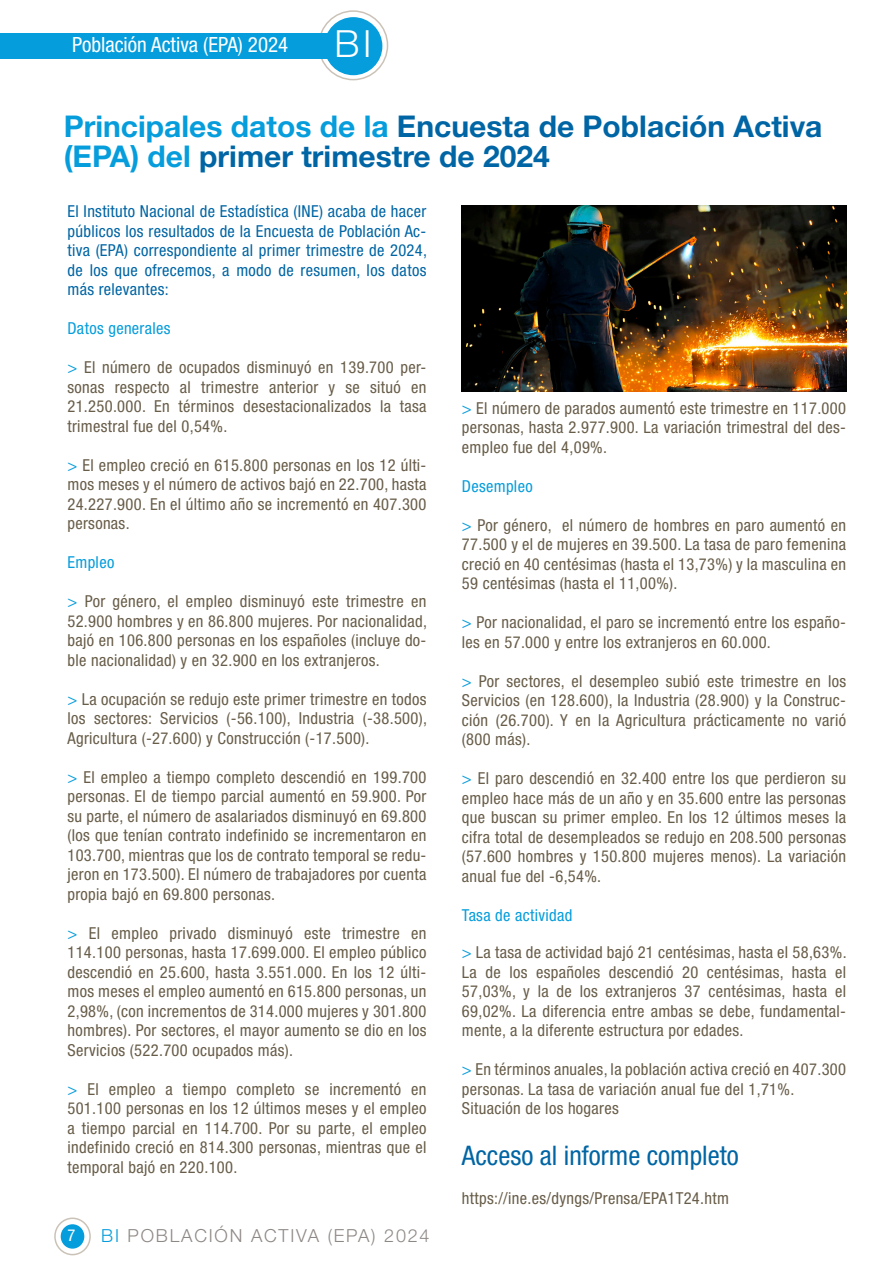
<style>
.page{position:relative;width:893px;height:1263px;background:#fff}
.page>*{position:absolute;margin:0;border:0;box-sizing:border-box;transform-origin:0 0}
.t1{font:300 37.5px "Helvetica Neue LT Std";color:#fff}
.t2{font:700 30px/30px "Helvetica Neue LT Std";color:#0065a4}
.t3{font:condensed 27px "Helvetica Neue LT Std";color:#0065a4}
.t4{font:condensed 21px "Helvetica Neue LT Std";color:#fff}
.t5{font:300 18px "Helvetica Neue LT Std";letter-spacing:.1em;color:#8e8885}
.t6{font:condensed 16.5px/19.5px "Helvetica Neue LT Std";letter-spacing:.02em;color:#685d49;text-align:justify}
.t7{font:condensed 16.5px/19.5px "Helvetica Neue LT Std";letter-spacing:.02em;color:#0065a4;text-align:justify}
.t8{font:condensed 16.5px "Helvetica Neue LT Std";letter-spacing:.02em;color:#069ddc}
.t9{font:condensed 16.5px "Helvetica Neue LT Std";color:#fff}
.s1{color:#069ddc}
</style>
<div class="page">
<svg style="left:55px;top:1218px;width:35px;height:36px"></svg>
<div style="left:54px;top:1217px;width:37px;height:38px;border:2px solid #cbc2b7;border-radius:50%"></div>
<div style="left:61px;top:1225px;width:23px;height:23px;background:#069ddc;border-radius:50%"></div>
<div style="left:61px;top:1224px;width:23px;height:24px;border:2px solid #069ddc;border-radius:50%"></div>
<svg style="left:319px;top:11px;width:68px;height:69px"></svg>
<div style="left:318px;top:10px;width:70px;height:70px;border:2px solid #cbc2b7;border-radius:50%"></div>
<div style="left:325px;top:18px;width:57px;height:56px;background:#069ddc;border-radius:50%"></div>
<div style="left:324px;top:17px;width:58px;height:58px;border:2px solid #069ddc;border-radius:50%"></div>
<div style="left:0;top:33px;width:331px;height:26px;background:#069ddc"></div>
<img style="left:462px;top:205px;width:384px;height:187px">
<p class="t4" style="left:72px;top:33px;width:218px">Población Activa (EPA) 2024</p>
<p class="t1" style="left:334px;top:21px;width:39px">BI</p>
<p class="t2" style="left:64px;top:111px;width:760px"><span class="s1">Principales datos de la</span> Encuesta de Población Activa <span class="s1">(EPA) del</span> primer trimestre de 2024</p>
<p class="t7" style="left:67px;top:201px;width:361px">El Instituto Nacional de Estadística (INE) acaba de hacer públicos los resultados de la Encuesta de Población Ac&shy;tiva (EPA) correspondiente al primer trimestre de 2024, de los que ofrecemos, a modo de resumen, los datos más relevantes:</p>
<p class="t8" style="left:67px;top:319px;width:105px">Datos generales</p>
<p class="t6" style="left:67px;top:357px;width:360px"><span class="s1">&gt;</span> El número de ocupados disminuyó en 139.700 per&shy;sonas respecto al trimestre anterior y se situó en 21.250.000. En términos desestacionalizados la tasa trimestral fue del 0,54%.</p>
<p class="t6" style="left:67px;top:455px;width:360px"><span class="s1">&gt;</span> El empleo creció en 615.800 personas en los 12 últi&shy;mos meses y el número de activos bajó en 22.700, hasta 24.227.900. En el último año se incrementó en 407.300 personas.</p>
<p class="t8" style="left:67px;top:553px;width:48px">Empleo</p>
<p class="t6" style="left:67px;top:591px;width:361px"><span class="s1">&gt;</span> Por género, el empleo disminuyó este trimestre en 52.900 hombres y en 86.800 mujeres. Por nacionalidad, bajó en 106.800 personas en los españoles (incluye do&shy;ble nacionalidad) y en 32.900 en los extranjeros.</p>
<p class="t6" style="left:67px;top:689px;width:361px"><span class="s1">&gt;</span> La ocupación se redujo este primer trimestre en todos los sectores: Servicios (-56.100), Industria (-38.500), Agricultura (-27.600) y Construcción (-17.500).</p>
<p class="t6" style="left:67px;top:767px;width:360px"><span class="s1">&gt;</span> El empleo a tiempo completo descendió en 199.700 personas. El de tiempo parcial aumentó en 59.900. Por su parte, el número de asalariados disminuyó en 69.800 (los que tenían contrato indefinido se incrementaron en 103.700, mientras que los de contrato temporal se redu&shy;jeron en 173.500). El número de trabajadores por cuenta propia bajó en 69.800 personas.</p>
<p class="t6" style="left:67px;top:923px;width:360px"><span class="s1">&gt;</span> El empleo privado disminuyó este trimestre en 114.100 personas, hasta 17.699.000. El empleo público descendió en 25.600, hasta 3.551.000. En los 12 últi&shy;mos meses el empleo aumentó en 615.800 personas, un 2,98%, (con incrementos de 314.000 mujeres y 301.800 hombres). Por sectores, el mayor aumento se dio en los Servicios (522.700 ocupados más).</p>
<p class="t6" style="left:67px;top:1079px;width:360px"><span class="s1">&gt;</span> El empleo a tiempo completo se incrementó en 501.100 personas en los 12 últimos meses y el empleo a tiempo parcial en 114.700. Por su parte, el empleo indefinido creció en 814.300 personas, mientras que el temporal bajó en 220.100.</p>
<p class="t6" style="left:462px;top:398px;width:386px"><span class="s1">&gt;</span> El número de parados aumentó este trimestre en 117.000 personas, hasta 2.977.900. La variación trimestral del des&shy;empleo fue del 4,09%.</p>
<p class="t8" style="left:462px;top:476px;width:72px">Desempleo</p>
<p class="t6" style="left:462px;top:515px;width:386px"><span class="s1">&gt;</span> Por género, el número de hombres en paro aumentó en 77.500 y el de mujeres en 39.500. La tasa de paro femenina creció en 40 centésimas (hasta el 13,73%) y la masculina en 59 centésimas (hasta el 11,00%).</p>
<p class="t6" style="left:462px;top:612px;width:386px"><span class="s1">&gt;</span> Por nacionalidad, el paro se incrementó entre los españo&shy;les en 57.000 y entre los extranjeros en 60.000.</p>
<p class="t6" style="left:462px;top:671px;width:386px"><span class="s1">&gt;</span> Por sectores, el desempleo subió este trimestre en los Servicios (en 128.600), la Industria (28.900) y la Construc&shy;ción (26.700). Y en la Agricultura prácticamente no varió (800 más).</p>
<p class="t6" style="left:462px;top:768px;width:386px"><span class="s1">&gt;</span> El paro descendió en 32.400 entre los que perdieron su empleo hace más de un año y en 35.600 entre las personas que buscan su primer empleo. En los 12 últimos meses la cifra total de desempleados se redujo en 208.500 personas (57.600 hombres y 150.800 mujeres menos). La variación anual fue del -6,54%.</p>
<p class="t8" style="left:462px;top:905px;width:112px">Tasa de actividad</p>
<p class="t6" style="left:462px;top:942px;width:386px"><span class="s1">&gt;</span> La tasa de actividad bajó 21 centésimas, hasta el 58,63%.<br>La de los españoles descendió 20 centésimas, hasta el 57,03%, y la de los extranjeros 37 centésimas, hasta el 69,02%. La diferencia entre ambas se debe, fundamental&shy;mente, a la diferente estructura por edades.</p>
<p class="t6" style="left:462px;top:1059px;width:386px"><span class="s1">&gt;</span> En términos anuales, la población activa creció en 407.300 personas. La tasa de variación anual fue del 1,71%.</p>
<p class="t6" style="left:462px;top:1098px;width:158px">Situación de los hogares</p>
<p class="t3" style="left:462px;top:1140px;width:278px">Acceso al informe completo</p>
<p class="t6" style="left:462px;top:1188px;width:269px">https://ine.es/dyngs/Prensa/EPA1T24.htm</p>
<p class="t9" style="left:67px;top:1226px;width:9px">7</p>
<p class="t5" style="left:101px;top:1225px;width:330px"><span class="s1">BI</span> POBLACIÓN ACTIVA (EPA) 2024</p>
</div>
